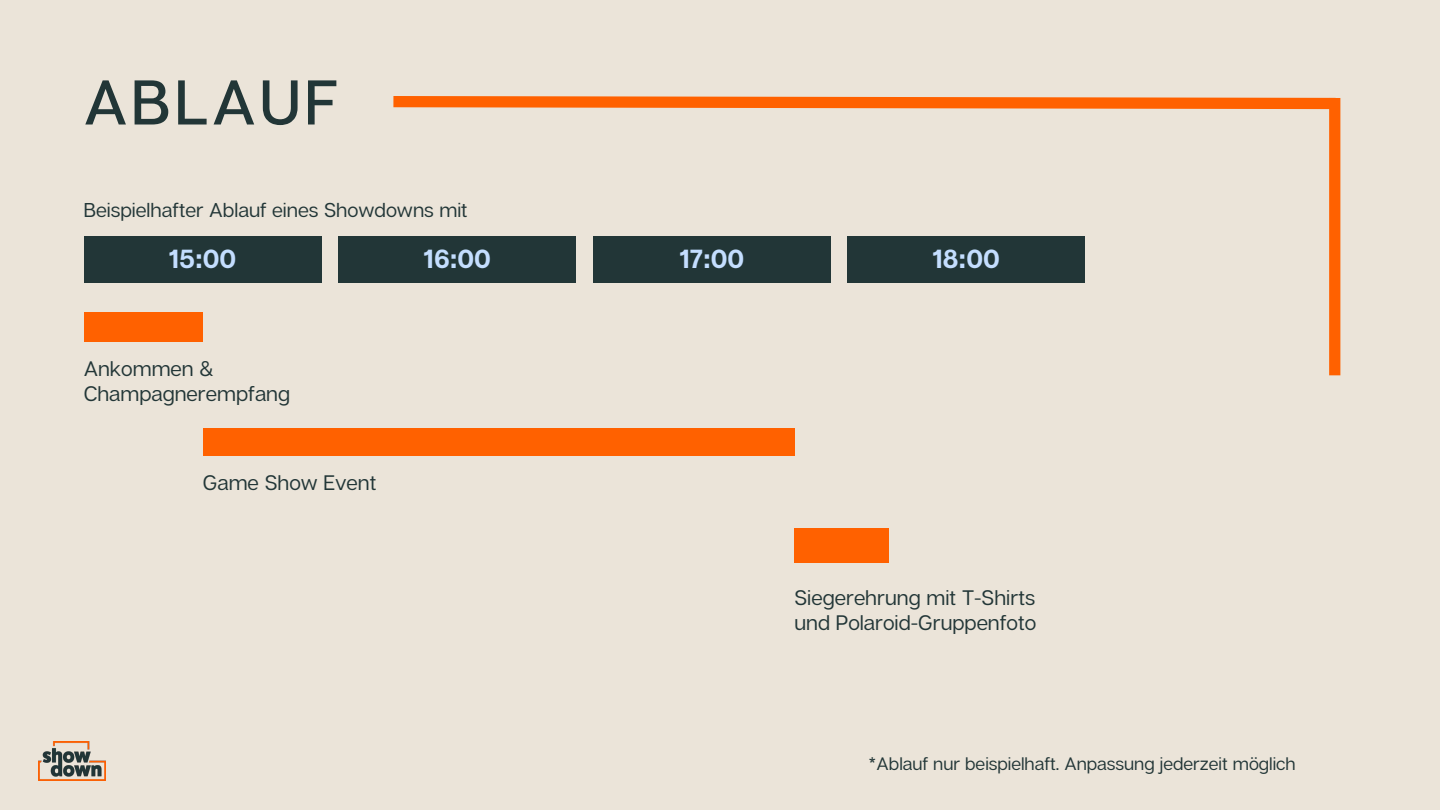
<style>
.page{position:relative;width:1440px;height:810px;background:#ebe4d9}
.page>*{position:absolute;margin:0;border:0;box-sizing:border-box;transform-origin:0 0}
.t1{font:500 63px "Articulat CF";letter-spacing:.055em;color:#223637}
.t2{font:700 26.2px "Articulat CF";color:#c4deff}
.t3{font:21px/25.5px "Articulat CF";color:#223637}
.t4{font:20px "Articulat CF";color:#223637}
.t5{font:18px "Articulat CF";color:#223637}
</style>
<div class="page">
<div style="left:84px;top:236px;width:237px;height:46px;background:#223637"></div>
<div style="left:84px;top:312px;width:119px;height:30px;background:#ff6100"></div>
<div style="left:203px;top:429px;width:591px;height:27px;background:#ff6100"></div>
<div style="left:794px;top:529px;width:95px;height:34px;background:#ff6100"></div>
<div style="left:338px;top:236px;width:238px;height:46px;background:#223637"></div>
<div style="left:593px;top:236px;width:238px;height:46px;background:#223637"></div>
<div style="left:848px;top:236px;width:237px;height:46px;background:#223637"></div>
<img style="left:39px;top:742px;width:67px;height:38px">
<svg style="left:393px;top:96px;width:948px;height:19px"></svg>
<div style="left:1329px;top:98px;width:11px;height:277px;background:#ff6100"></div>
<h1 class="t1" style="left:84px;top:63px;width:256px">ABLAUF</h1>
<p class="t4" style="left:84px;top:197px;width:385px">Beispielhafter Ablauf eines Showdowns mit</p>
<p class="t2" style="left:169px;top:243px;width:69px">15:00</p>
<p class="t2" style="left:424px;top:243px;width:69px">16:00</p>
<p class="t2" style="left:679px;top:243px;width:67px">17:00</p>
<p class="t2" style="left:933px;top:243px;width:69px">18:00</p>
<p class="t3" style="left:84px;top:355px;width:208px">Ankommen &amp;<br>Champagnerempfang</p>
<p class="t3" style="left:203px;top:470px;width:175px">Game Show Event</p>
<p class="t3" style="left:794px;top:584px;width:243px">Siegerehrung mit T-Shirts und Polaroid-Gruppenfoto</p>
<p class="t5" style="left:868px;top:752px;width:429px">*Ablauf nur beispielhaft. Anpassung jederzeit möglich</p>
</div>
